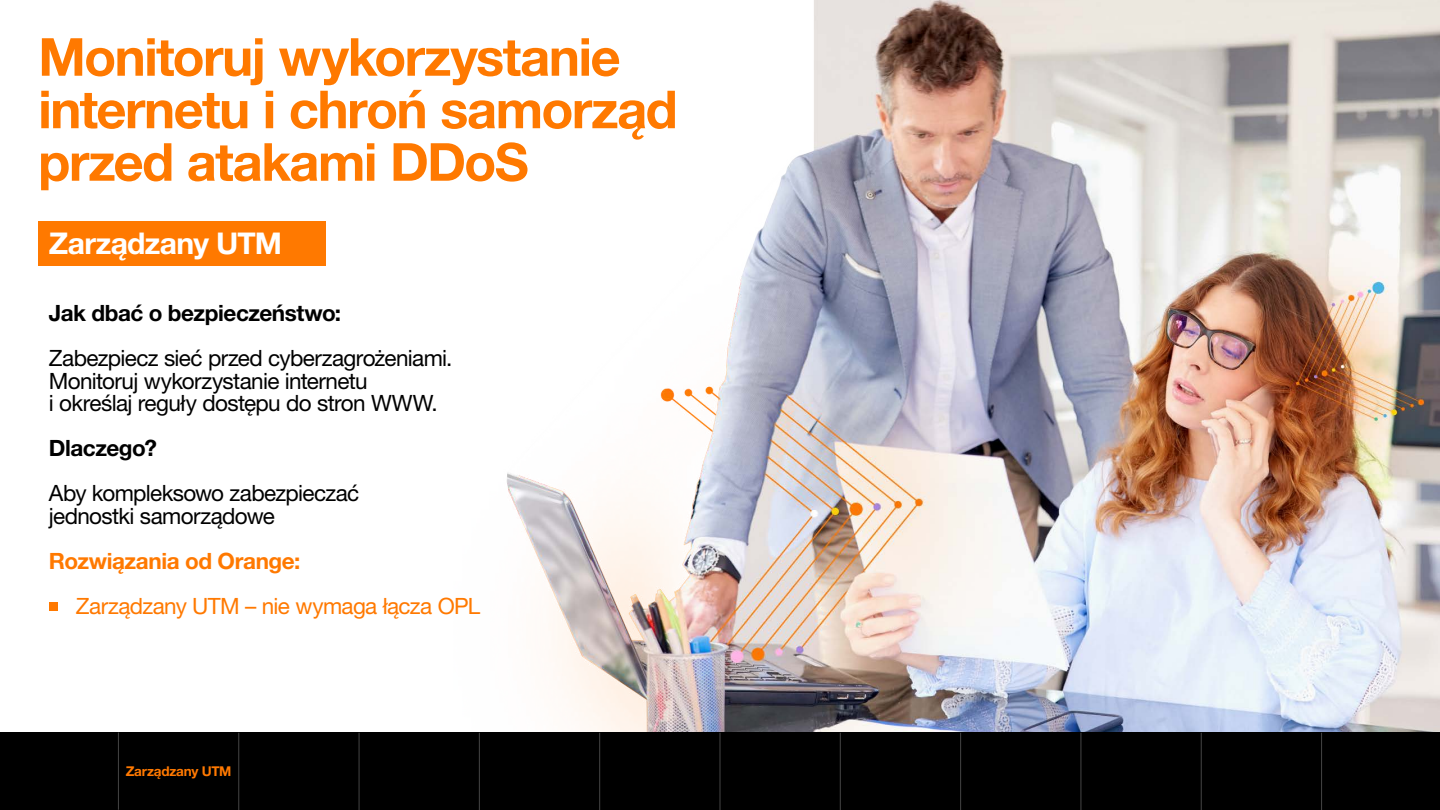
<style>
.page{position:relative;width:1440px;height:810px;background:#fff}
.page>*{position:absolute;margin:0;border:0;box-sizing:border-box;transform-origin:0 0}
.t1{font:700 52.5px/52.5px "Helvetica Neue LT Pro";letter-spacing:-.03em;color:#ff7900}
.t2{font:700 30px "Helvetica Neue LT Pro";letter-spacing:-.02em;color:#fff}
.t3{font:22.5px/22.5px "Helvetica Neue LT Pro";letter-spacing:-.03em;color:#000}
.t4{font:700 22.5px "Helvetica Neue LT Pro";letter-spacing:-.02em;color:#000}
.t5{font:22.5px "Helvetica Neue LT Pro";letter-spacing:-.03em;color:#ff7900}
.t6{font:700 22.5px "Helvetica Neue LT Pro";letter-spacing:-.02em;color:#ff7900}
.t7{font:700 13.5px "Helvetica Neue LT Pro";letter-spacing:-.01em;color:#ff7900}
</style>
<div class="page">
<img style="left:430px;top:0;width:1010px;height:733px">
<div style="left:38px;top:221px;width:288px;height:45px;background:#ff7900"></div>
<div style="left:49px;top:602px;width:8px;height:8px;background:#ff7900"></div>
<div style="left:0;top:733px;width:1440px;height:77px;background:#000"></div>
<hr style="left:118px;top:733px;width:1px;height:77px;background:#fff">
<hr style="left:238px;top:733px;width:1px;height:77px;background:#fff">
<hr style="left:359px;top:733px;width:1px;height:77px;background:#fff">
<hr style="left:479px;top:733px;width:1px;height:77px;background:#fff">
<hr style="left:599px;top:733px;width:1px;height:77px;background:#fff">
<hr style="left:719px;top:733px;width:2px;height:77px;background:#fff">
<hr style="left:840px;top:733px;width:1px;height:77px;background:#fff">
<hr style="left:960px;top:733px;width:1px;height:77px;background:#fff">
<hr style="left:1080px;top:733px;width:1px;height:77px;background:#fff">
<hr style="left:1201px;top:733px;width:1px;height:77px;background:#fff">
<hr style="left:1321px;top:733px;width:1px;height:77px;background:#fff">
<h1 class="t1" style="left:38px;top:30px;width:641px">Monitoruj wykorzystanie internetu i chroń samorząd przed atakami DDoS</h1>
<h2 class="t2" style="left:49px;top:225px;width:235px">Zarządzany UTM</h2>
<p class="t4" style="left:49px;top:299px;width:294px">Jak dbać o bezpieczeństwo:</p>
<p class="t3" style="left:49px;top:347px;width:405px">Zabezpiecz sieć przed cyberzagrożeniami.<br>Monitoruj wykorzystanie internetu<br>i określaj reguły dostępu do stron WWW.</p>
<p class="t4" style="left:49px;top:434px;width:109px">Dlaczego?</p>
<p class="t3" style="left:49px;top:482px;width:312px">Aby kompleksowo zabezpieczać jednostki samorządowe</p>
<p class="t6" style="left:49px;top:547px;width:253px">Rozwiązania od Orange:</p>
<p class="t5" style="left:76px;top:593px;width:406px">Zarządzany UTM – nie wymaga łącza OPL</p>
<p class="t7" style="left:126px;top:763px;width:107px">Zarządzany UTM</p>
</div>
